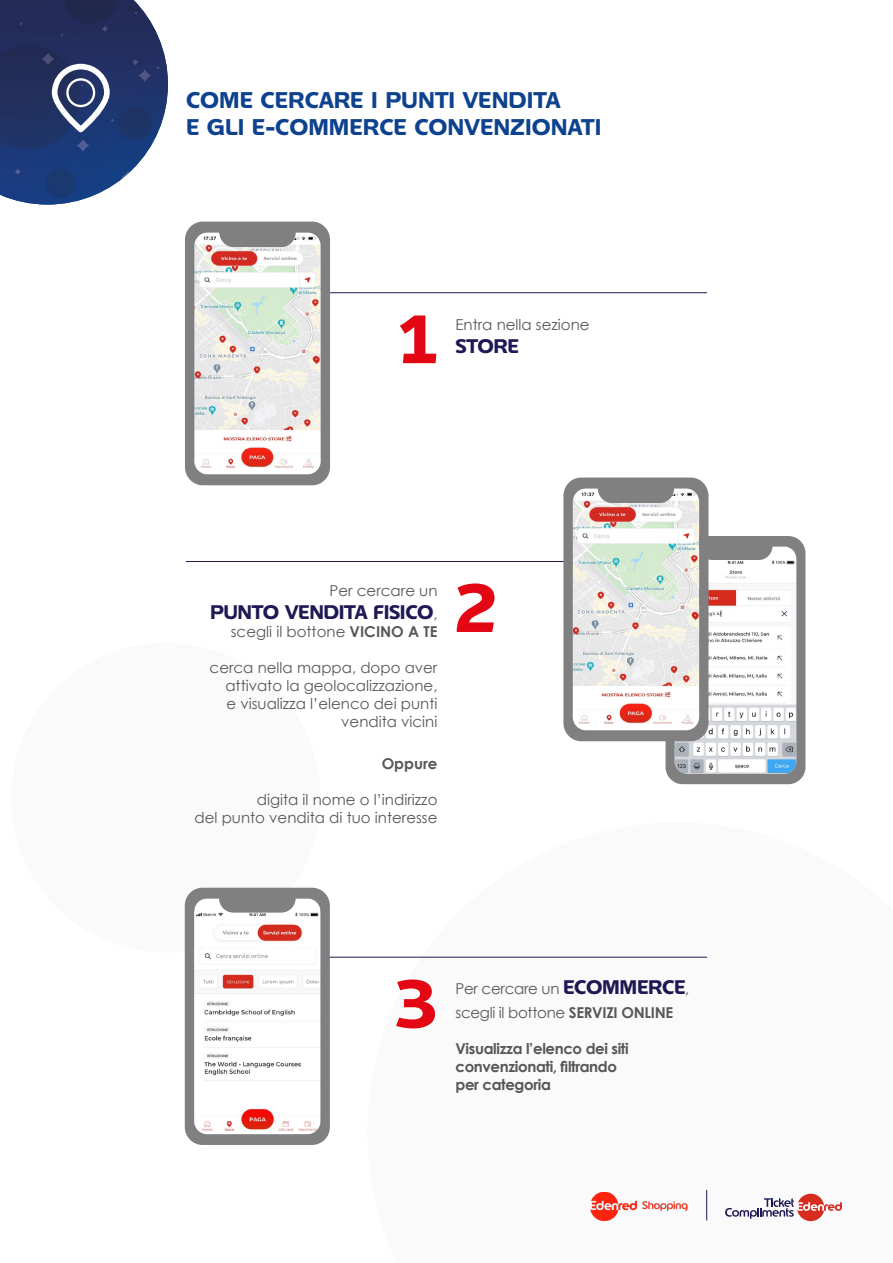
<style>
.page{position:relative;width:893px;height:1263px;background:#fff}
.page>*{position:absolute;margin:0;border:0;box-sizing:border-box;transform-origin:0 0}
.t1{font:700 67.5px "Edenred";color:#e30613}
.t2{font:700 22.5px/27px "Edenred";color:#0e428e}
.t3{font:700 19.5px "Edenred";letter-spacing:-.02em;color:#1e1954}
.t4{font:15px/18px "Century Gothic";color:#575756;text-align:right}
.t5{font:700 15px/18px "Century Gothic";letter-spacing:-.025em;color:#575756}
.t6{font:15px/24px "Century Gothic";letter-spacing:-.02em;color:#575756}
.s1{font-family:"Century Gothic";font-weight:400;font-size:15px;color:#575756}
.s2{font-weight:700}
.s3{font-family:"Edenred";font-weight:700;font-size:19.5px;color:#1e1954}
</style>
<div class="page">
<div style="left:11px;top:643px;width:310px;height:309px;background:#fafafa;border-radius:50%"></div>
<img style="left:590px;top:1192px;width:98px;height:29px">
<svg style="left:725px;top:1194px;width:117px;height:27px"></svg>
<hr style="left:706px;top:1190px;width:1px;height:30px;background:#1e1954">
<hr style="left:328px;top:292px;width:379px;height:1px;background:#1e1954">
<hr style="left:328px;top:957px;width:379px;height:1px;background:#1e1954">
<hr style="left:186px;top:561px;width:400px;height:1px;background:#1e1954">
<svg style="left:0;top:0;width:168px;height:205px;background:#3e4f7d"></svg>
<svg style="left:185px;top:222px;width:145px;height:263px"></svg>
<svg style="left:185px;top:888px;width:145px;height:257px"></svg>
<svg style="left:563px;top:477px;width:242px;height:307px"></svg>
<h2 class="t2" style="left:186px;top:86px;width:417px">COME CERCARE I PUNTI VENDITA<br>E GLI E-COMMERCE CONVENZIONATI</h2>
<h1 class="t1" style="left:398px;top:293px;width:41px">1</h1>
<p class="t4" style="left:455px;top:315px;width:136px">Entra nella sezione</p>
<h3 class="t3" style="left:455px;top:333px;width:65px">STORE</h3>
<p class="t4" style="left:330px;top:581px;width:109px">Per cercare un</p>
<h3 class="t3" style="left:210px;top:599px;width:229px">PUNTO VENDITA FISICO<span class="s1">,</span></h3>
<p class="t4" style="left:231px;top:622px;width:208px">scegli il bottone <span class="s2">VICINO A TE</span></p>
<p class="t4" style="left:210px;top:658px;width:229px">cerca nella mappa, dopo aver attivato la geolocalizzazione,<br>e visualizza l’elenco dei punti vendita vicini</p>
<p class="t5" style="left:382px;top:754px;width:57px">Oppure</p>
<p class="t4" style="left:195px;top:790px;width:244px">digita il nome o l’indirizzo<br>del punto vendita di tuo interesse</p>
<h1 class="t1" style="left:455px;top:562px;width:43px">2</h1>
<h1 class="t1" style="left:395px;top:958px;width:44px">3</h1>
<p class="t6" style="left:455px;top:976px;width:235px">Per cercare un <span class="s3">ECOMMERCE</span>, scegli il bottone <span class="s2">SERVIZI ONLINE</span></p>
<p class="t5" style="left:455px;top:1039px;width:175px">Visualizza l’elenco dei siti convenzionati, filtrando per categoria</p>
</div>
